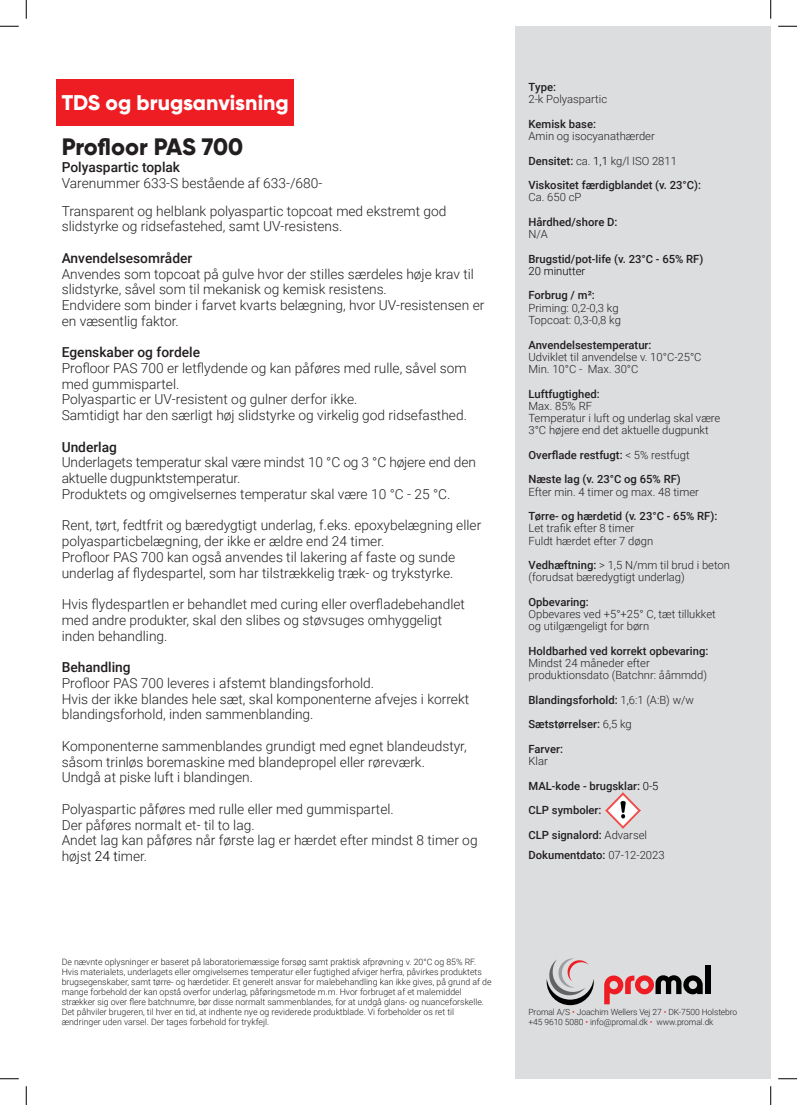
<style>
.page{position:relative;width:797px;height:1105px;background:#fff}
.page>*{position:absolute;margin:0;border:0;box-sizing:border-box;transform-origin:0 0}
.t1{font:800 23.75px "Gilroy";letter-spacing:-.015em;color:#231f20}
.t2{font:800 21.25px "Gilroy";color:#fff}
.t3{font:300 13.75px/15.8px "Roboto";color:#231f20}
.t4{font:500 13.75px "Roboto";color:#231f20}
.t5{font:500 11.25px/24.5px "Roboto";color:#231f20}
.t6{font:300 11.25px/12.2px "Roboto";color:#231f20}
.t7{font:300 11.25px "Roboto";color:#000001}
.t8{font:300 8.75px/10px "Roboto";color:#231f20}
.t9{font:300 8.5px/10.5px "Roboto";letter-spacing:-.01em;color:#231f20}
.s1{color:#000001}
.s2{font-weight:300}
.s3{font-weight:300;color:#000001}
.s4{font-weight:500}
.s5{color:#ee1d23}
</style>
<div class="page">
<div style="left:515px;top:26px;width:255px;height:1053px;background:#dcdddf"></div>
<div style="left:56px;top:79px;width:237px;height:46px;background:#ee1d23"></div>
<svg style="left:604px;top:975px;width:98px;height:29px"></svg>
<div style="left:705px;top:966px;width:5px;height:28px;background:#000"></div>
<svg style="left:546px;top:958px;width:48px;height:47px"></svg>
<img style="left:605px;top:792px;width:35px;height:36px">
<svg style="left:0;top:25px;width:19px;height:2px"></svg>
<svg style="left:778px;top:25px;width:19px;height:2px"></svg>
<svg style="left:0;top:1078px;width:19px;height:1px"></svg>
<svg style="left:778px;top:1078px;width:19px;height:1px"></svg>
<svg style="left:25px;top:0;width:2px;height:19px"></svg>
<svg style="left:25px;top:1086px;width:2px;height:19px"></svg>
<svg style="left:770px;top:0;width:1px;height:19px"></svg>
<svg style="left:770px;top:1086px;width:1px;height:19px"></svg>
<h2 class="t2" style="left:62px;top:90px;width:229px">TDS og brugsanvisning</h2>
<h1 class="t1" style="left:62px;top:132px;width:183px">Profloor PAS 700</h1>
<p class="t4" style="left:62px;top:157px;width:120px">Polyaspartic toplak</p>
<p class="t3" style="left:62px;top:169px;width:386px;line-height:27.4px">Varenummer 633-S bestående af 633-/680-<br>Transparent og helblank polyaspartic topcoat med ekstremt god</p>
<p class="t3" style="left:62px;top:218px;width:282px">slidstyrke og ridsefastehed, samt UV-resistens.</p>
<p class="t4" style="left:62px;top:248px;width:132px">Anvendelsesområder</p>
<p class="t3" style="left:62px;top:265px;width:424px">Anvendes som topcoat på gulve hvor der stilles særdeles høje krav til slidstyrke, såvel som til mekanisk og kemisk resistens.<br>Endvidere som binder i farvet kvarts belægning, hvor UV-resistensen er en væsentlig faktor.</p>
<p class="t4" style="left:62px;top:343px;width:140px">Egenskaber og fordele</p>
<p class="t3" style="left:62px;top:360px;width:407px">Profloor PAS 700 er letflydende og kan påføres med rulle, såvel som med gummispartel.<br>Polyaspartic er UV-resistent og gulner derfor ikke.<br>Samtidigt har den særligt høj slidstyrke og virkelig god ridsefasthed.</p>
<p class="t4" style="left:62px;top:437px;width:57px">Underlag</p>
<p class="t3" style="left:62px;top:454px;width:416px">Underlagets temperatur skal være mindst 10 °C og 3 °C højere end den aktuelle dugpunktstemperatur.<br>Produktets og omgivelsernes temperatur skal være 10 °C - 25 °C.</p>
<p class="t3" style="left:62px;top:517px;width:421px">Rent, tørt, fedtfrit og bæredygtigt underlag, f.eks. epoxybelægning eller polyasparticbelægning, der ikke er ældre end 24 timer.<br>Profloor PAS 700 kan også anvendes til lakering af faste og sunde underlag af flydespartel, som har tilstrækkelig træk- og trykstyrke.</p>
<p class="t3" style="left:62px;top:596px;width:405px">Hvis flydespartlen er behandlet med curing eller overfladebehandlet med andre produkter, skal den slibes og støvsuges omhyggeligt inden behandling.</p>
<p class="t4" style="left:62px;top:658px;width:70px">Behandling</p>
<p class="t3" style="left:62px;top:675px;width:409px">Profloor PAS 700 leveres i afstemt blandingsforhold.<br>Hvis der ikke blandes hele sæt, skal komponenterne afvejes i korrekt blandingsforhold, inden sammenblanding.</p>
<p class="t3" style="left:62px;top:738px;width:406px">Komponenterne sammenblandes grundigt med egnet blandeudstyr, såsom trinløs boremaskine med blandepropel eller røreværk.<br>Undgå at piske luft i blandingen.</p>
<p class="t3" style="left:62px;top:801px;width:417px">Polyaspartic påføres med rulle eller med gummispartel.<br>Der påføres normalt et- til to lag.<br>Andet lag kan påføres når første lag er hærdet efter mindst 8 timer og højst <span class="s1">24 t</span>imer.</p>
<p class="t5" style="left:528px;top:75px;width:29px">Type:</p>
<p class="t6" style="left:528px;top:93px;width:80px">2-k Polyaspartic</p>
<p class="t5" style="left:528px;top:111px;width:69px">Kemisk base:</p>
<p class="t5" style="left:528px;top:124px;width:174px"><span class="s2">Amin og isocyanathærder<br></span>Densitet: <span class="s2">ca.</span> <span class="s3">1,1</span> <span class="s2">kg/l ISO 2811<br></span>Viskositet færdigblandet (v. 23°C):</p>
<p class="t6" style="left:528px;top:191px;width:54px">Ca. 650 cP</p>
<p class="t5" style="left:528px;top:209px;width:91px">Hårdhed/shore D:</p>
<p class="t6" style="left:528px;top:228px;width:21px">N/A</p>
<p class="t5" style="left:528px;top:246px;width:176px">Brugstid/pot-life (v. 23°C - 65% RF)</p>
<p class="t7" style="left:528px;top:263px;width:58px">20 minutter</p>
<p class="t5" style="left:528px;top:283px;width:68px">Forbrug / m²:</p>
<p class="t6" style="left:528px;top:301px;width:94px">Priming: 0,2-0,3 kg<br>Topcoat: 0,3-0,8 kg</p>
<p class="t5" style="left:528px;top:332px;width:125px">Anvendelsestemperatur:</p>
<p class="t6" style="left:528px;top:350px;width:175px">Udviklet til anvendelse v. 10°C-25°C<br>Min. 10°C - Max. 30°C</p>
<p class="t5" style="left:528px;top:381px;width:73px">Luftfugtighed:</p>
<p class="t6" style="left:528px;top:399px;width:193px">Max. 85% RF<br>Temperatur i luft og underlag skal være<br>3°C højere end det aktuelle dugpunkt</p>
<p class="t5" style="left:528px;top:442px;width:163px">Overflade restfugt: <span class="s2">&lt; 5% restfugt<br></span>Næste lag (v. 23°C og 65% RF)</p>
<p class="t6" style="left:528px;top:485px;width:172px">Efter min. 4 timer og max. 48 timer</p>
<p class="t5" style="left:528px;top:503px;width:190px">Tørre- og hærdetid (v. 23°C - 65% RF):</p>
<p class="t6" style="left:528px;top:522px;width:126px">Let trafik efter 8 timer<br>Fuldt hærdet efter 7 døgn</p>
<p class="t6" style="left:528px;top:558px;width:203px"><span class="s4">Vedhæftning:</span> &gt; 1,5 N/mm til brud i beton (forudsat bæredygtigt underlag)</p>
<p class="t5" style="left:528px;top:589px;width:62px">Opbevaring:</p>
<p class="t6" style="left:528px;top:607px;width:189px">Opbevares ved +5°+25° C, tæt tillukket og utilgængeligt for børn</p>
<p class="t5" style="left:528px;top:638px;width:181px">Holdbarhed ved korrekt opbevaring:</p>
<p class="t6" style="left:528px;top:656px;width:180px">Mindst 24 måneder efter produktionsdato (Batchnr: ååmmdd)</p>
<p class="t5" style="left:528px;top:687px;width:167px">Blandingsforhold: <span class="s2">1,6:1 (A:B) w/w<br></span>Sætstørrelser: <span class="s2">6,5 kg<br></span>Farver:</p>
<p class="t5" style="left:528px;top:748px;width:131px"><span class="s2">Klar<br></span>MAL-kode - brugsklar: <span class="s3">0-5<br></span>CLP symboler:<br>CLP signalord: <span class="s2">Advarsel</span></p>
<p class="t5" style="left:528px;top:843px;width:138px">Dokumentdato: <span class="s2">07-12-2023</span></p>
<p class="t8" style="left:62px;top:956px;width:431px">De nævnte oplysninger er baseret på laboratoriemæssige forsøg samt praktisk afprøvning v. 20°C og 85% RF.<br>Hvis materialets, underlagets eller omgivelsernes temperatur eller fugtighed afviger herfra, påvirkes produktets brugsegenskaber, samt tørre- og hærdetider. Et generelt ansvar for malebehandling kan ikke gives, på grund af de mange forbehold der kan opstå overfor underlag, påføringsmetode m.m. Hvor forbruget af et malemiddel strækker sig over flere batchnumre, bør disse normalt sammenblandes, for at undgå glans- og nuanceforskelle.<br>Det påhviler brugeren, til hver en tid, at indhente nye og reviderede produktblade. Vi forbeholder os ret til ændringer uden varsel. Der tages forbehold for trykfejl.</p>
<p class="t9" style="left:528px;top:1006px;width:210px">Promal A/S <span class="s5">•</span> Joachim Wellers Vej 27 <span class="s5">•</span> DK-7500 Holstebro +45 9610 5080 <span class="s5">•</span> info@promal.dk <span class="s5">•</span> www.promal.dk</p>
</div>
